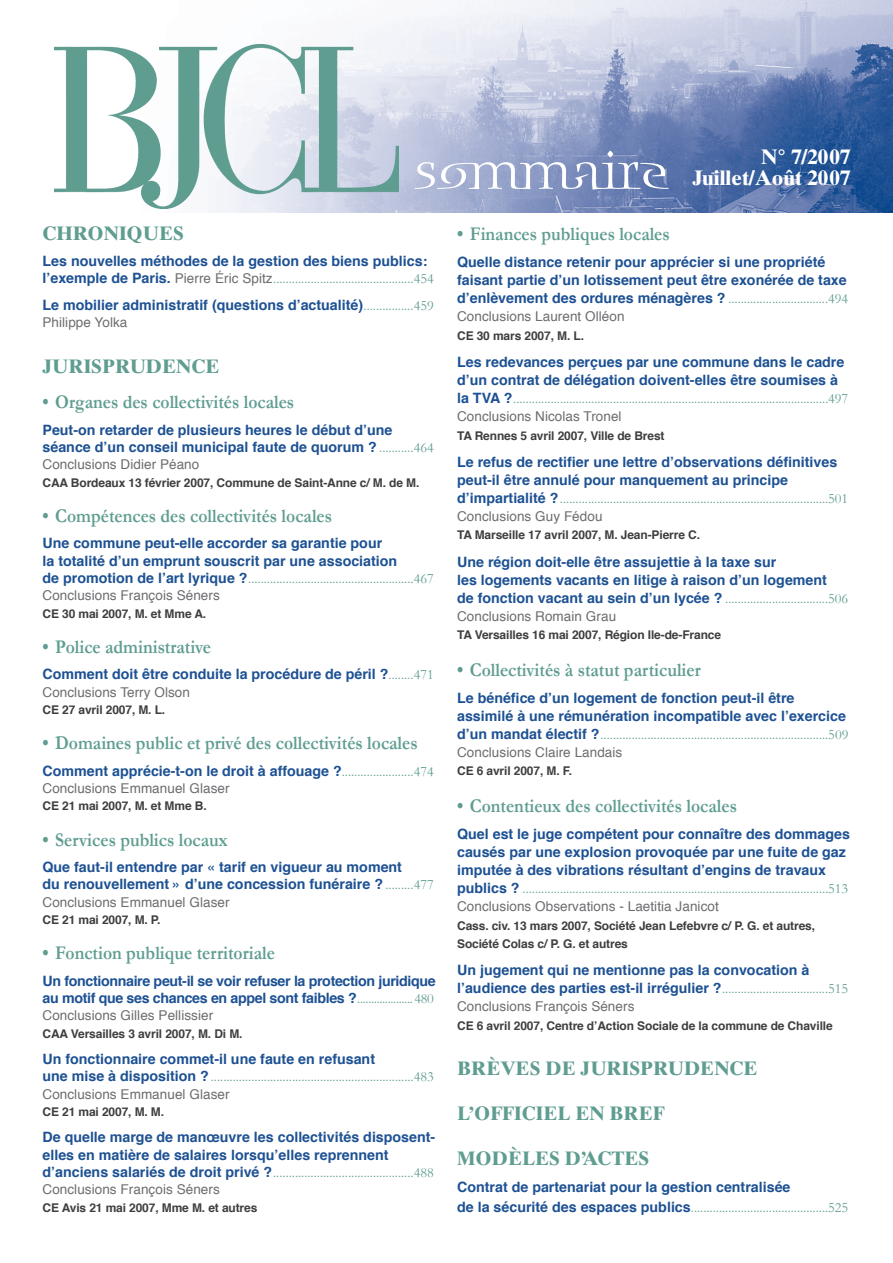
<style>
.page{position:relative;width:893px;height:1263px;background:#fff}
.page>*{position:absolute;margin:0;border:0;box-sizing:border-box;transform-origin:0 0}
.t1{font:55.2px "Blue Island Std";color:#fff}
.t2{font:700 21px/21px "Times Ten LT Std";color:#fff;text-align:right}
.t3{font:700 19.5px "Garamond";color:#5f9d91;scale:.9 1}
.t4{font:700 19.5px "Times Ten LT Std";color:#5f9d91}
.t5{font:700 14.25px/18.1px "Helvetica";color:#1d5193}
.t6{font:14.25px "Garamond";color:#5f9d91}
.t7{font:700 14.25px/17.4px "Helvetica";letter-spacing:-.025em;color:#1d5193}
.t8{font:13.5px "Helvetica";letter-spacing:.005em;color:#6c6d70}
.t9{font:700 12px/18.1px "Helvetica";letter-spacing:-.01em;color:#3e3e3f}
.s1{font-family:"Helvetica";font-weight:700;color:#1d5193}
.s2{font-family:"Helvetica";font-size:13.5px;color:#6c6d70}
.s3{font-family:"Garamond";font-weight:400;color:#5f9d91}
</style>
<div class="page">
<img style="left:156px;top:0;width:737px;height:213px">
<img style="left:55px;top:45px;width:344px;height:163px">
<h1 class="t1" style="left:415px;top:138px;width:255px">sommaire</h1>
<h2 class="t2" style="left:693px;top:146px;width:159px">N° 7/2007<br>JUILLET/AOÛT 2007</h2>
<h3 class="t4" style="left:43px;top:221px;width:143px">CHRONIQUES</h3>
<p class="t5" style="left:43px;top:252px;width:386px">Les nouvelles méthodes de la gestion des biens publics:</p>
<p class="t6" style="left:43px;top:270px;width:393px"><span class="s1">l’exemple de Paris.</span> <span class="s2">Pierre Éric Spitz</span>.............................................454</p>
<p class="t5" style="left:43px;top:296px;width:393px">Le mobilier administratif (questions d’actualité)<span class="s3">................459</span></p>
<p class="t8" style="left:43px;top:312px;width:86px">Philippe Yolka</p>
<h3 class="t4" style="left:43px;top:354px;width:179px">JURISPRUDENCE</h3>
<h3 class="t3" style="left:43px;top:390px;width:281px">• Organes des collectivités locales</h3>
<p class="t5" style="left:43px;top:421px;width:393px;line-height:17.4px">Peut-on retarder de plusieurs heures le début d’une séance d’un conseil municipal faute de quorum ? <span class="s3">...........464</span></p>
<p class="t8" style="left:43px;top:454px;width:158px">Conclusions Didier Péano</p>
<p class="t9" style="left:43px;top:473px;width:378px">CAA Bordeaux 13 février 2007, Commune de Saint-Anne c/ M. de M.</p>
<h3 class="t3" style="left:43px;top:504px;width:323px">• Compétences des collectivités locales</h3>
<p class="t5" style="left:43px;top:535px;width:356px;line-height:17.4px">Une commune peut-elle accorder sa garantie pour la totalité d’un emprunt souscrit par une association</p>
<p class="t6" style="left:43px;top:570px;width:393px"><span class="s1">de promotion de l’art lyrique ?</span>.....................................................467</p>
<p class="t8" style="left:43px;top:585px;width:179px">Conclusions François Séners</p>
<p class="t9" style="left:43px;top:604px;width:165px">CE 30 mai 2007, M. et Mme A.</p>
<h3 class="t3" style="left:43px;top:635px;width:189px">• Police administrative</h3>
<p class="t5" style="left:43px;top:665px;width:393px">Comment doit être conduite la procédure de péril ?<span class="s3">........471</span></p>
<p class="t8" style="left:43px;top:681px;width:149px">Conclusions Terry Olson</p>
<p class="t9" style="left:43px;top:701px;width:124px">CE 27 avril 2007, M. L.</p>
<h3 class="t3" style="left:43px;top:731px;width:418px">• Domaines public et privé des collectivités locales</h3>
<p class="t5" style="left:43px;top:762px;width:393px">Comment apprécie-t-on le droit à affouage ?<span class="s3">.......................474</span></p>
<p class="t8" style="left:43px;top:778px;width:189px">Conclusions Emmanuel Glaser</p>
<p class="t9" style="left:43px;top:797px;width:166px">CE 21 mai 2007, M. et Mme B.</p>
<h3 class="t3" style="left:43px;top:828px;width:207px">• Services publics locaux</h3>
<p class="t5" style="left:43px;top:858px;width:393px;line-height:17.4px">Que faut-il entendre par « tarif en vigueur au moment<br>du renouvellement » d’une concession funéraire ? <span class="s3">.........477</span></p>
<p class="t8" style="left:43px;top:891px;width:189px">Conclusions Emmanuel Glaser</p>
<p class="t9" style="left:43px;top:911px;width:120px">CE 21 mai 2007, M. P.</p>
<h3 class="t3" style="left:43px;top:941px;width:260px">• Fonction publique territoriale</h3>
<p class="t7" style="left:43px;top:972px;width:395px">Un fonctionnaire peut-il se voir refuser la protection juridique au motif que ses chances en appel sont faibles ?<span class="s3">....................480</span></p>
<p class="t8" style="left:43px;top:1005px;width:172px">Conclusions Gilles Pellissier</p>
<p class="t9" style="left:43px;top:1024px;width:202px">CAA Versailles 3 avril 2007, M. Di M.</p>
<p class="t5" style="left:43px;top:1050px;width:334px">Un fonctionnaire commet-il une faute en refusant</p>
<p class="t6" style="left:43px;top:1068px;width:393px"><span class="s1">une mise à disposition ?</span>.................................................................483</p>
<p class="t8" style="left:43px;top:1083px;width:189px">Conclusions Emmanuel Glaser</p>
<p class="t9" style="left:43px;top:1103px;width:123px">CE 21 mai 2007, M. M.</p>
<p class="t5" style="left:43px;top:1129px;width:394px;line-height:17.4px">De quelle marge de manœuvre les collectivités disposent&shy;elles en matière de salaires lorsqu’elles reprennent</p>
<p class="t6" style="left:43px;top:1164px;width:393px"><span class="s1">d’anciens salariés de droit privé ?</span>.............................................488</p>
<p class="t8" style="left:43px;top:1179px;width:179px">Conclusions François Séners</p>
<p class="t9" style="left:43px;top:1198px;width:216px">CE Avis 21 mai 2007, Mme M. et autres</p>
<h3 class="t3" style="left:457px;top:222px;width:238px">• Finances publiques locales</h3>
<p class="t5" style="left:457px;top:253px;width:391px">Quelle distance retenir pour apprécier si une propriété faisant partie d’un lotissement peut être exonérée de taxe</p>
<p class="t6" style="left:457px;top:290px;width:393px"><span class="s1">d’enlèvement des ordures ménagères ?</span> ................................494</p>
<p class="t8" style="left:457px;top:306px;width:169px">Conclusions Laurent Olléon</p>
<p class="t9" style="left:457px;top:326px;width:128px">CE 30 mars 2007, M. L.</p>
<p class="t5" style="left:457px;top:353px;width:389px">Les redevances perçues par une commune dans le cadre d’un contrat de délégation doivent-elles être soumises à</p>
<p class="t6" style="left:457px;top:390px;width:393px"><span class="s1">la TVA ?</span>.....................................................................................................497</p>
<p class="t8" style="left:457px;top:406px;width:166px">Conclusions Nicolas Tronel</p>
<p class="t9" style="left:457px;top:426px;width:209px">TA Rennes 5 avril 2007, Ville de Brest</p>
<p class="t5" style="left:457px;top:453px;width:382px">Le refus de rectifier une lettre d’observations définitives peut-il être annulé pour manquement au principe</p>
<p class="t6" style="left:457px;top:490px;width:393px"><span class="s1">d’impartialité ?</span>......................................................................................501</p>
<p class="t8" style="left:457px;top:506px;width:147px">Conclusions Guy Fédou</p>
<p class="t9" style="left:457px;top:526px;width:244px">TA Marseille 17 avril 2007, M. Jean-Pierre C.</p>
<p class="t5" style="left:457px;top:553px;width:371px">Une région doit-elle être assujettie à la taxe sur<br>les logements vacants en litige à raison d’un logement</p>
<p class="t6" style="left:457px;top:590px;width:393px"><span class="s1">de fonction vacant au sein d’un lycée ?</span> .................................506</p>
<p class="t8" style="left:457px;top:606px;width:161px">Conclusions Romain Grau</p>
<p class="t9" style="left:457px;top:626px;width:265px">TA Versailles 16 mai 2007, Région Ile-de-France</p>
<h3 class="t3" style="left:457px;top:658px;width:272px">• Collectivités à statut particulier</h3>
<p class="t5" style="left:457px;top:689px;width:390px">Le bénéfice d’un logement de fonction peut-il être assimilé à une rémunération incompatible avec l’exercice</p>
<p class="t6" style="left:457px;top:726px;width:393px"><span class="s1">d’un mandat électif ?</span>.........................................................................509</p>
<p class="t8" style="left:457px;top:742px;width:167px">Conclusions Claire Landais</p>
<p class="t9" style="left:457px;top:762px;width:116px">CE 6 avril 2007, M. F.</p>
<h3 class="t3" style="left:457px;top:794px;width:312px">• Contentieux des collectivités locales</h3>
<p class="t5" style="left:457px;top:825px;width:394px">Quel est le juge compétent pour connaître des dommages causés par une explosion provoquée par une fuite de gaz imputée à des vibrations résultant d’engins de travaux</p>
<p class="t6" style="left:457px;top:880px;width:393px"><span class="s1">publics ?</span> ..................................................................................................513</p>
<p class="t8" style="left:457px;top:896px;width:263px">Conclusions Observations - Laetitia Janicot</p>
<p class="t9" style="left:457px;top:916px;width:359px">Cass. civ. 13 mars 2007, Société Jean Lefebvre c/ P. G. et autres,<br>Société Colas c/ P. G. et autres</p>
<p class="t5" style="left:457px;top:961px;width:393px">Un jugement qui ne mentionne pas la convocation à l’audience des parties est-il irrégulier ?<span class="s3">..................................515</span></p>
<p class="t8" style="left:457px;top:996px;width:179px">Conclusions François Séners</p>
<p class="t9" style="left:457px;top:1016px;width:377px">CE 6 avril 2007, Centre d’Action Sociale de la commune de Chaville</p>
<h3 class="t4" style="left:457px;top:1056px;width:302px">BRÈVES DE JURISPRUDENCE</h3>
<h3 class="t4" style="left:457px;top:1101px;width:209px">L’OFFICIEL EN BREF</h3>
<h3 class="t4" style="left:457px;top:1146px;width:194px">MODÈLES D’ACTES</h3>
<p class="t5" style="left:457px;top:1178px;width:335px">Contrat de partenariat pour la gestion centralisée</p>
<p class="t6" style="left:457px;top:1199px;width:393px"><span class="s1">de la sécurité des espaces publics</span>............................................525</p>
</div>
